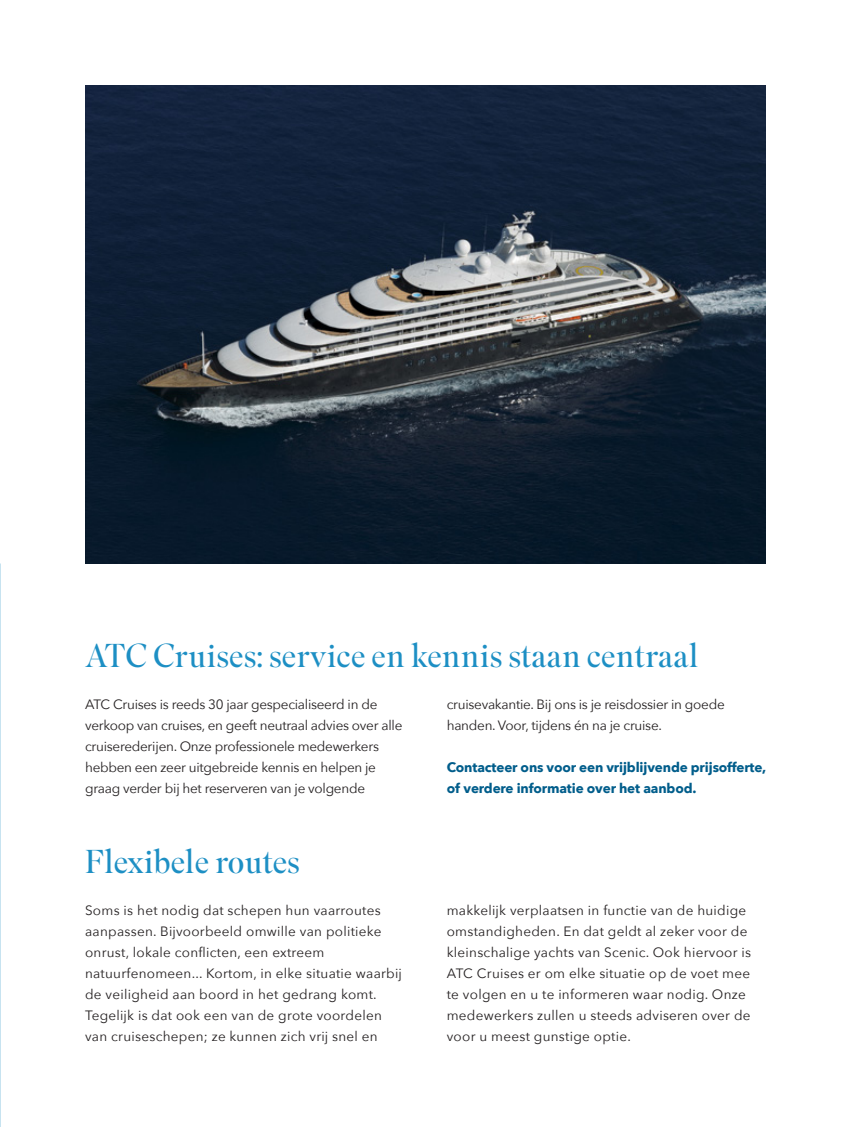
<style>
.page{position:relative;width:851px;height:1127px;background:#fff}
.page>*{position:absolute;margin:0;border:0;box-sizing:border-box;transform-origin:0 0}
.t1{font:300 33px "Superior Title";color:#1d8fc4}
.t2{font:13.5px/21px "Avenir Next";letter-spacing:.02em;color:#231f20}
.t3{font:13.5px/21px "Avenir Next";letter-spacing:-.02em;color:#231f20}
.t4{font:700 13.5px/21px "Avenir Next";letter-spacing:-.01em;color:#005d8b}
</style>
<div class="page">
<img style="left:0;top:563px;width:1px;height:564px">
<img style="left:85px;top:85px;width:680px;height:478px">
<p class="t1" style="left:85px;top:636px;width:615px">ATC Cruises: service en kennis staan centraal</p>
<p class="t3" style="left:85px;top:693px;width:319px">ATC Cruises is reeds 30 jaar gespecialiseerd in de verkoop van cruises, en geeft neutraal advies over alle cruiserederijen. Onze professionele medewerkers hebben een zeer uitgebreide kennis en helpen je graag verder bij het reserveren van je volgende</p>
<p class="t3" style="left:446px;top:693px;width:279px">cruisevakantie. Bij ons is je reisdossier in goede handen. Voor, tijdens én na je cruise.</p>
<p class="t4" style="left:446px;top:756px;width:321px">Contacteer ons voor een vrijblijvende prijsofferte, of verdere informatie over het aanbod.</p>
<p class="t1" style="left:85px;top:842px;width:216px">Flexibele routes</p>
<p class="t2" style="left:85px;top:899px;width:318px">Soms is het nodig dat schepen hun vaarroutes aanpassen. Bijvoorbeeld omwille van politieke onrust, lokale conflicten, een extreem natuurfenomeen... Kortom, in elke situatie waarbij de veiligheid aan boord in het gedrang komt.<br>Tegelijk is dat ook een van de grote voordelen van cruiseschepen; ze kunnen zich vrij snel en</p>
<p class="t2" style="left:446px;top:899px;width:306px">makkelijk verplaatsen in functie van de huidige omstandigheden. En dat geldt al zeker voor de kleinschalige yachts van Scenic. Ook hiervoor is ATC Cruises er om elke situatie op de voet mee te volgen en u te informeren waar nodig. Onze medewerkers zullen u steeds adviseren over de voor u meest gunstige optie.</p>
</div>
